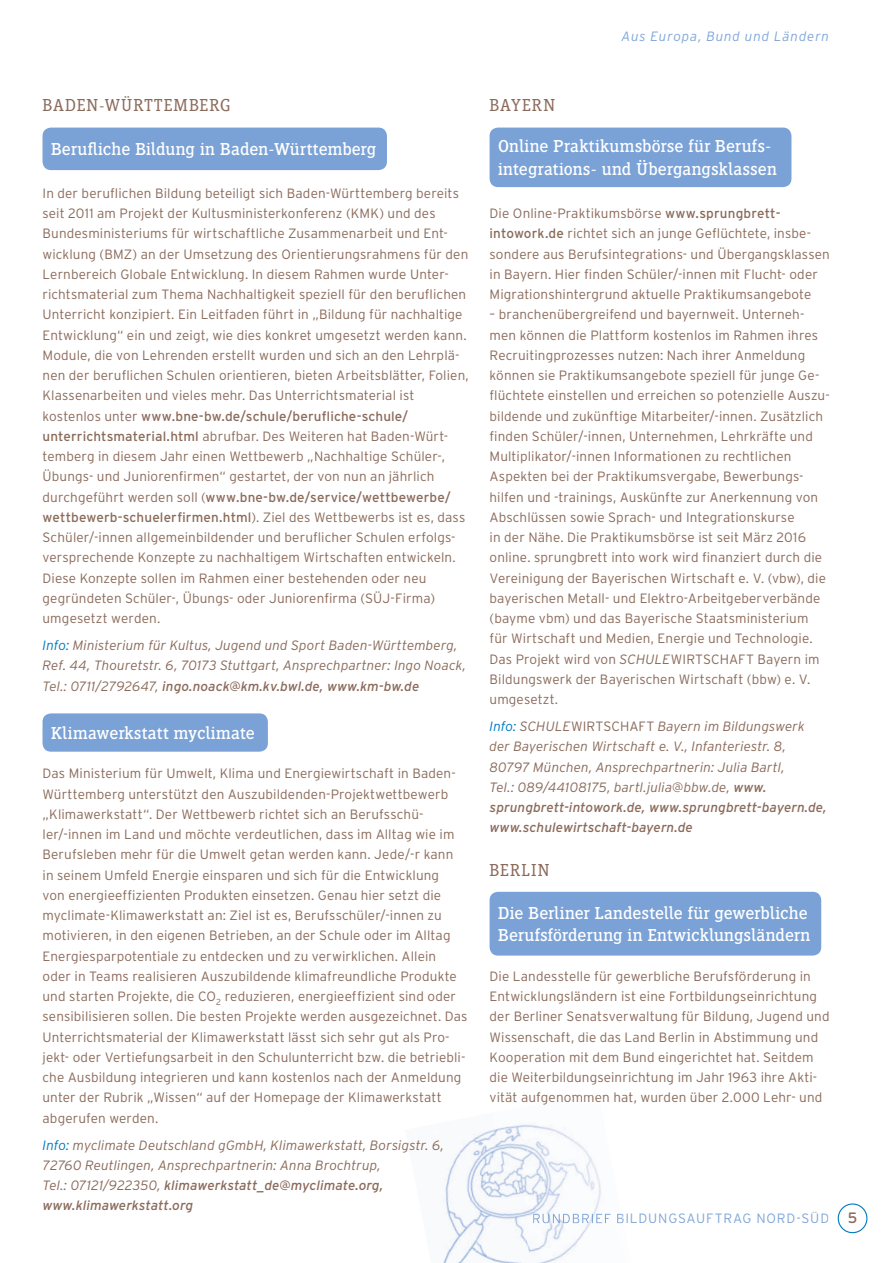
<style>
.page{position:relative;width:893px;height:1263px;background:#fff}
.page>*{position:absolute;margin:0;border:0;box-sizing:border-box;transform-origin:0 0}
.t1{font:18px/22.5px "Siseriff LT Std";letter-spacing:.01em;color:#fff}
.t2{font:300 18px "Siseriff LT Std";letter-spacing:.055em;color:#8a6a5a}
.t3{font:300 13.5px/20.2px "Interstate";letter-spacing:.01em;color:#8a6a5a}
.t4{font:italic 300 13.5px/20.2px "Interstate";letter-spacing:.005em;color:#8a6a5a}
.t5{font:300 13.5px "Interstate";letter-spacing:.065em;color:#81a7d8}
.t6{font:italic 300 13.5px "Interstate";letter-spacing:.06em;color:#81a7d8}
.s1{font-weight:400}
.s2{color:#007ac0}
.s3{color:#896a5a}
.s4{font-style:italic}
.s5{font-style:normal}
.s6{font-weight:400;font-size:15px;color:#8a6a5a}
</style>
<div class="page">
<div style="left:838px;top:1203px;width:29px;height:30px;border:1px solid #007ac0;border-radius:50%"></div>
<div style="left:490px;top:128px;width:301px;height:59px;background:#7aa2d6;border-radius:9px"></div>
<div style="left:490px;top:892px;width:331px;height:63px;background:#7aa2d6;border-radius:9px"></div>
<div style="left:43px;top:128px;width:344px;height:42px;background:#7aa2d6;border-radius:9px"></div>
<div style="left:43px;top:713px;width:225px;height:39px;background:#7aa2d6;border-radius:9px"></div>
<img style="left:453px;top:1128px;width:48px;height:35px">
<img style="left:501px;top:1124px;width:49px;height:30px">
<img style="left:550px;top:1128px;width:16px;height:7px">
<img style="left:445px;top:1163px;width:12px;height:43px">
<img style="left:461px;top:1154px;width:49px;height:46px">
<img style="left:510px;top:1144px;width:48px;height:53px">
<img style="left:558px;top:1135px;width:41px;height:53px">
<img style="left:444px;top:1206px;width:26px;height:44px">
<img style="left:470px;top:1197px;width:48px;height:53px">
<img style="left:518px;top:1188px;width:49px;height:52px">
<img style="left:567px;top:1178px;width:34px;height:46px">
<img style="left:443px;top:1250px;width:35px;height:13px">
<img style="left:478px;top:1240px;width:49px;height:23px">
<img style="left:527px;top:1231px;width:48px;height:32px">
<img style="left:575px;top:1223px;width:47px;height:22px">
<img style="left:533px;top:1211px;width:43px;height:3px">
<img style="left:576px;top:1211px;width:45px;height:3px">
<img style="left:533px;top:1214px;width:43px;height:9px">
<img style="left:576px;top:1214px;width:47px;height:9px">
<h1 class="t2" style="left:43px;top:98px;width:190px">BADEN-WÜRTTEMBERG</h1>
<h1 class="t1" style="left:51px;top:140px;width:327px">Berufliche Bildung in Baden-Württemberg</h1>
<p class="t3" style="left:43px;top:184px;width:428px">In der beruflichen Bildung beteiligt sich Baden-Württemberg bereits seit 2011 am Projekt der Kultusministerkonferenz (KMK) und des Bundesministeriums für wirtschaftliche Zusammenarbeit und Ent&shy;wicklung (BMZ) an der Umsetzung des Orientierungsrahmens für den Lernbereich Globale Entwicklung. In diesem Rahmen wurde Unter&shy;richtsmaterial zum Thema Nachhaltigkeit speziell für den beruflichen Unterricht konzipiert. Ein Leitfaden führt in „Bildung für nachhaltige Entwicklung“ ein und zeigt, wie dies konkret umgesetzt werden kann.<br>Module, die von Lehrenden erstellt wurden und sich an den Lehrplä&shy;nen der beruflichen Schulen orientieren, bieten Arbeitsblätter, Folien, Klassenarbeiten und vieles mehr. Das Unterrichtsmaterial ist kostenlos unter <span class="s1">www.bne-bw.de/schule/berufliche-schule/ unterrichtsmaterial.html</span> abrufbar. Des Weiteren hat Baden-Würt&shy;temberg in diesem Jahr einen Wettbewerb „Nachhaltige Schüler-, Übungs- und Juniorenfirmen“ gestartet, der von nun an jährlich durchgeführt werden soll (<span class="s1">www.bne-bw.de/service/wettbewerbe/ wettbewerb-schuelerfirmen.html</span>). Ziel des Wettbewerbs ist es, dass Schüler/-innen allgemeinbildender und beruflicher Schulen erfolgs&shy;versprechende Konzepte zu nachhaltigem Wirtschaften entwickeln.<br>Diese Konzepte sollen im Rahmen einer bestehenden oder neu gegründeten Schüler-, Übungs- oder Juniorenfirma (SÜJ-Firma) umgesetzt werden.</p>
<p class="t4" style="left:43px;top:636px;width:425px"><span class="s2">Info:</span> Ministerium für Kultus, Jugend und Sport Baden-Württemberg,<br>Ref. 44, Thouretstr. 6, 70173 Stuttgart, Ansprechpartner: Ingo Noack,<br>Tel.: 0711/2792647, <span class="s1">ingo.noack@km.kv.bwl.de, www.km-bw.de</span></p>
<h1 class="t1" style="left:51px;top:723px;width:205px">Klimawerkstatt myclimate</h1>
<p class="t3" style="left:43px;top:765px;width:426px">Das Ministerium für Umwelt, Klima und Energiewirtschaft in Baden-Württemberg unterstützt den Auszubildenden-Projektwettbewerb „Klimawerkstatt“. Der Wettbewerb richtet sich an Berufsschü&shy;ler/-innen im Land und möchte verdeutlichen, dass im Alltag wie im Berufsleben mehr für die Umwelt getan werden kann. Jede/-r kann in seinem Umfeld Energie einsparen und sich für die Entwicklung<br>von energieeffizienten Produkten einsetzen. Genau hier setzt die myclimate-Klimawerkstatt an: Ziel ist es, Berufsschüler/-innen zu motivieren, in den eigenen Betrieben, an der Schule oder im Alltag Energiesparpotentiale zu entdecken und zu verwirklichen. Allein oder in Teams realisieren Auszubildende klimafreundliche Produkte und starten Projekte, die CO<sub>2</sub> reduzieren, energieeffizient sind oder sensibilisieren sollen. Die besten Projekte werden ausgezeichnet. Das Unterrichtsmaterial der Klimawerkstatt lässt sich sehr gut als Pro&shy;jekt- oder Vertiefungsarbeit in den Schulunterricht bzw. die betriebli&shy;che Ausbildung integrieren und kann kostenlos nach der Anmeldung unter der Rubrik „Wissen“ auf der Homepage der Klimawerkstatt abgerufen werden.</p>
<p class="t4" style="left:43px;top:1136px;width:403px"><span class="s2">Info:</span> myclimate Deutschland gGmbH, Klimawerkstatt, Borsi<span class="s3">gstr. 6, </span>72760 Reutlingen, Ansprechpartnerin: Anna Brochtrup,<br>Tel.: 07121/922350, <span class="s1">klimawerkstatt_de@myclimate.org, www.klimawerkstatt.org</span></p>
<p class="t6" style="left:621px;top:31px;width:209px">Aus Europa, Bund und Ländern</p>
<h1 class="t2" style="left:490px;top:98px;width:67px">BAYERN</h1>
<h1 class="t1" style="left:498px;top:137px;width:280px">Online Praktikumsbörse für Berufs&shy;integrations- und Übergangsklassen</h1>
<p class="t3" style="left:490px;top:204px;width:342px">Die Online-Praktikumsbörse <span class="s1">www.sprungbrett&shy;intowork.de</span> richtet sich an junge Geflüchtete, insbe&shy;sondere aus Berufsintegrations- und Übergangsklassen in Bayern. Hier finden Schüler/-innen mit Flucht- oder Migrationshintergrund aktuelle Praktikumsangebote</p>
<p class="t3" style="left:490px;top:306px;width:342px">– branchenübergreifend und bayernweit. Unterneh&shy;men können die Plattform kostenlos im Rahmen ihres Recruitingprozesses nutzen: Nach ihrer Anmeldung können sie Praktikumsangebote speziell für junge Ge&shy;flüchtete einstellen und erreichen so potenzielle Auszu&shy;bildende und zukünftige Mitarbeiter/-innen. Zusätzlich finden Schüler/-innen, Unternehmen, Lehrkräfte und Multiplikator/-innen Informationen zu rechtlichen Aspekten bei der Praktikumsvergabe, Bewerbungs&shy;hilfen und -trainings, Auskünfte zur Anerkennung von Abschlüssen sowie Sprach- und Integrationskurse<br>in der Nähe. Die Praktikumsbörse ist seit März 2016 online. sprungbrett into work wird finanziert durch die Vereinigung der Bayerischen Wirtschaft e. V. (vbw), die bayerischen Metall- und Elektro-Arbeitgeberverbände (bayme vbm) und das Bayerische Staatsministerium für Wirtschaft und Medien, Energie und Technologie.<br>Das Projekt wird von <span class="s4">SCHULE</span>WIRTSCHAFT Bayern im Bildungswerk der Bayerischen Wirtschaft (bbw) e. V. umgesetzt.</p>
<p class="t4" style="left:490px;top:717px;width:339px"><span class="s2">Info:</span> SCHULE<span class="s5">WIRTSCHAFT</span> Bayern im Bildungswerk der Bayerischen Wirtschaft e. V., Infanteriestr. 8, 80797 München, Ansprechpartnerin: Julia Bartl,<br>Tel.: 089/44108175, bartl.julia@bbw.de, <span class="s1">www. sprungbrett-intowork.de, www.sprungbrett-bayern.de, www.schulewirtschaft-bayern.de</span></p>
<h1 class="t2" style="left:490px;top:863px;width:61px">BERLIN</h1>
<h1 class="t1" style="left:498px;top:903px;width:314px">Die Berliner Landestelle für gewerbliche<br>Berufsförderung in Entwicklungsländern</h1>
<p class="t3" style="left:490px;top:967px;width:342px">Die Landesstelle für gewerbliche Berufsförderung in Entwicklungsländern ist eine Fortbildungseinrichtung der Berliner Senatsverwaltung für Bildung, Jugend und Wissenschaft, die das Land Berlin in Abstimmung und Kooperation mit dem Bund eingerichtet hat. Seitdem die Weiterbildungseinrichtung im Jahr 1963 ihre Akti&shy;vität aufgenommen hat, wurden über 2.000 Lehr- und</p>
<p class="t5" style="left:616px;top:1213px;width:243px">BILDUNGSAUFTRAG NORD-SÜD <span class="s6">5</span></p>
</div>
